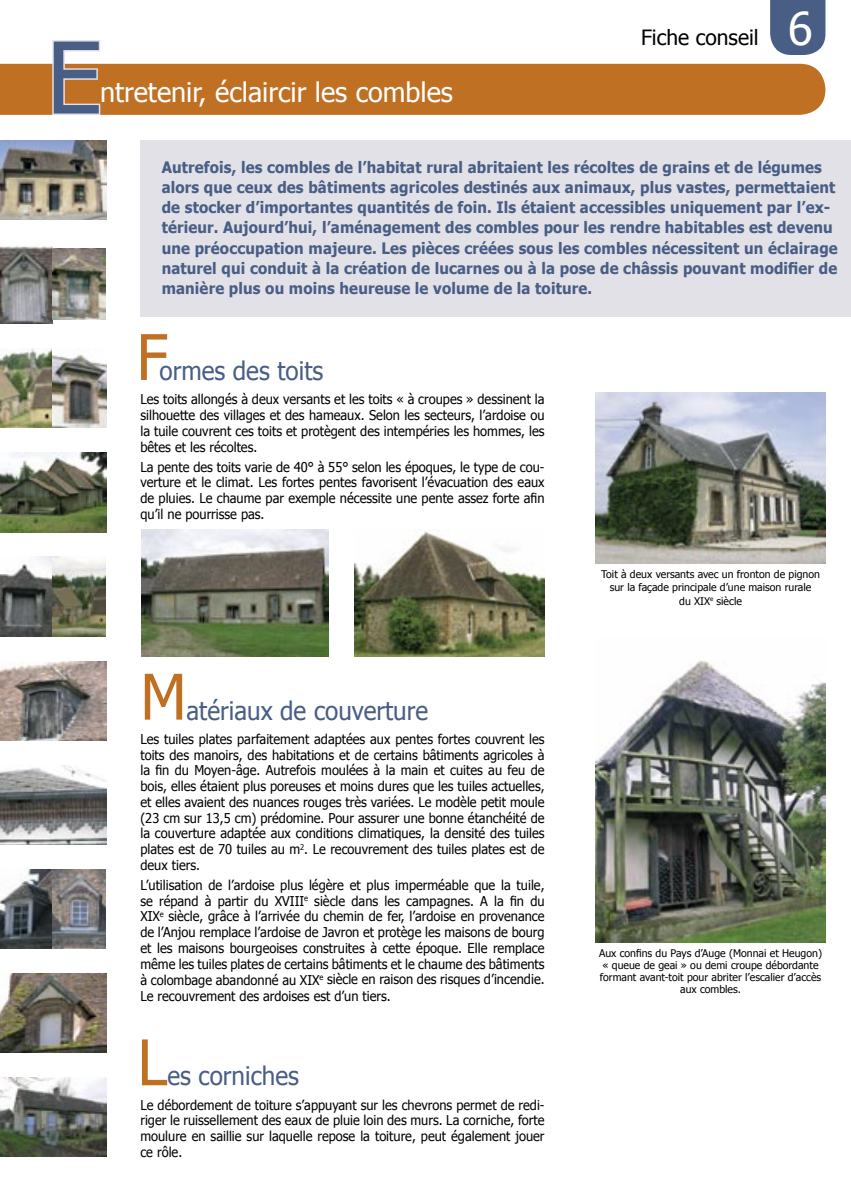
<style>
.page{position:relative;width:851px;height:1191px;background:#fff}
.page>*{position:absolute;margin:0;border:0;box-sizing:border-box;transform-origin:0 0}
.t1{font:99px "Tahoma";color:#485e85}
.t2{font:63px "Tahoma";color:#bf7023;scale:.95 1}
.t3{font:27px "Tahoma";color:#fff}
.t4{font:25.5px "Tahoma";color:#485e85;scale:.95 1}
.t5{font:21px "Tahoma";color:#000}
.t6{font:700 15.75px/20.2px "Tahoma";letter-spacing:.01em;color:#485e85;scale:.95 1}
.t7{font:13.5px/15.8px "Tahoma";color:#000;text-align:justify;scale:.95 1}
.t8{font:10.5px/12px "Tahoma";color:#000;text-align:center}
.s1{font-size:45px;color:#fff}
</style>
<div class="page">
<svg style="left:770px;top:0;width:55px;height:55px;background:#53678c"></svg>
<div style="left:0;top:64px;width:825px;height:51px;background:#bf7023"></div>
<svg style="left:51px;top:40px;width:51px;height:75px"></svg>
<div style="left:140px;top:140px;width:710px;height:177px;background:#e2e1e8"></div>
<img style="left:595px;top:393px;width:230px;height:170px">
<img style="left:595px;top:660px;width:230px;height:282px">
<img style="left:0;top:140px;width:106px;height:80px">
<img style="left:0;top:246px;width:53px;height:78px">
<img style="left:0;top:349px;width:106px;height:79px">
<img style="left:0;top:453px;width:106px;height:79px">
<img style="left:0;top:557px;width:105px;height:79px">
<img style="left:0;top:661px;width:106px;height:79px">
<img style="left:0;top:765px;width:106px;height:79px">
<img style="left:0;top:869px;width:105px;height:79px">
<img style="left:0;top:973px;width:106px;height:79px">
<img style="left:0;top:1077px;width:106px;height:80px">
<img style="left:53px;top:249px;width:52px;height:70px">
<img style="left:354px;top:529px;width:190px;height:128px">
<img style="left:141px;top:529px;width:187px;height:128px">
<h1 class="t1" style="left:46px;top:15px;width:57px">E</h1>
<h3 class="t3" style="left:100px;top:75px;width:354px">ntretenir, éclaircir les combles</h3>
<h3 class="t5" style="left:641px;top:24px;width:173px">Fiche conseil <span class="s1">6</span></h3>
<p class="t6" style="left:162px;top:156px;width:713px">Autrefois, les combles de l’habitat rural abritaient les récoltes de grains et de légumes alors que ceux des bâtiments agricoles destinés aux animaux, plus vastes, permettaient de stocker d’importantes quantités de foin. Ils étaient accessibles uniquement par l’ex&shy;térieur. Aujourd’hui, l’aménagement des combles pour les rendre habitables est devenu une préoccupation majeure. Les pièces créées sous les combles nécessitent un éclairage naturel qui conduit à la création de lucarnes ou à la pose de châssis pouvant modifier de manière plus ou moins heureuse le volume de la toiture.</p>
<h2 class="t2" style="left:137px;top:317px;width:34px">F</h2>
<h3 class="t4" style="left:159px;top:354px;width:174px">ormes des toits</h3>
<p class="t7" style="left:140px;top:391px;width:427px">Les toits allongés à deux versants et les toits « à croupes » dessinent la silhouette des villages et des hameaux. Selon les secteurs, l’ardoise ou la tuile couvrent ces toits et protègent des intempéries les hommes, les bêtes et les récoltes.</p>
<p class="t7" style="left:140px;top:458px;width:427px">La pente des toits varie de 40° à 55° selon les époques, le type de cou&shy;verture et le climat. Les fortes pentes favorisent l’évacuation des eaux de pluies. Le chaume par exemple nécessite une pente assez forte afin qu’il ne pourrisse pas.</p>
<h2 class="t2" style="left:140px;top:656px;width:50px">M</h2>
<h3 class="t4" style="left:186px;top:694px;width:256px">atériaux de couverture</h3>
<p class="t7" style="left:140px;top:730px;width:427px">Les tuiles plates parfaitement adaptées aux pentes fortes couvrent les toits des manoirs, des habitations et de certains bâtiments agricoles à la fin du Moyen-âge. Autrefois moulées à la main et cuites au feu de bois, elles étaient plus poreuses et moins dures que les tuiles actuelles, et elles avaient des nuances rouges très variées. Le modèle petit moule (23 cm sur 13,5 cm) prédomine. Pour assurer une bonne étanchéité de la couverture adaptée aux conditions climatiques, la densité des tuiles plates est de 70 tuiles au m<sup>2</sup>. Le recouvrement des tuiles plates est de deux tiers.</p>
<p class="t7" style="left:140px;top:876px;width:427px">L’utilisation de l’ardoise plus légère et plus imperméable que la tuile, se répand à partir du XVIII<sup>e</sup> siècle dans les campagnes. A la fin du XIX<sup>e</sup> siècle, grâce à l’arrivée du chemin de fer, l’ardoise en provenance de l’Anjou remplace l’ardoise de Javron et protège les maisons de bourg et les maisons bourgeoises construites à cette époque. Elle remplace même les tuiles plates de certains bâtiments et le chaume des bâtiments à colombage abandonné au XIX<sup>e</sup> siècle en raison des risques d’incendie.<br>Le recouvrement des ardoises est d’un tiers.</p>
<h2 class="t2" style="left:137px;top:1022px;width:33px">L</h2>
<h3 class="t4" style="left:167px;top:1059px;width:140px">es corniches</h3>
<p class="t7" style="left:140px;top:1096px;width:427px">Le débordement de toiture s’appuyant sur les chevrons permet de redi&shy;riger le ruissellement des eaux de pluie loin des murs. La corniche, forte moulure en saillie sur laquelle repose la toiture, peut également jouer ce rôle.</p>
<p class="t8" style="left:601px;top:567px;width:220px;line-height:13.5px">Toit à deux versants avec un fronton de pignon sur la façade principale d’une maison rurale<br>du XIX<sup>e</sup> siècle</p>
<p class="t8" style="left:599px;top:946px;width:224px">Aux confins du Pays d’Auge (Monnai et Heugon) « queue de geai » ou demi croupe débordante formant avant-toit pour abriter l’escalier d’accès aux combles.</p>
</div>
